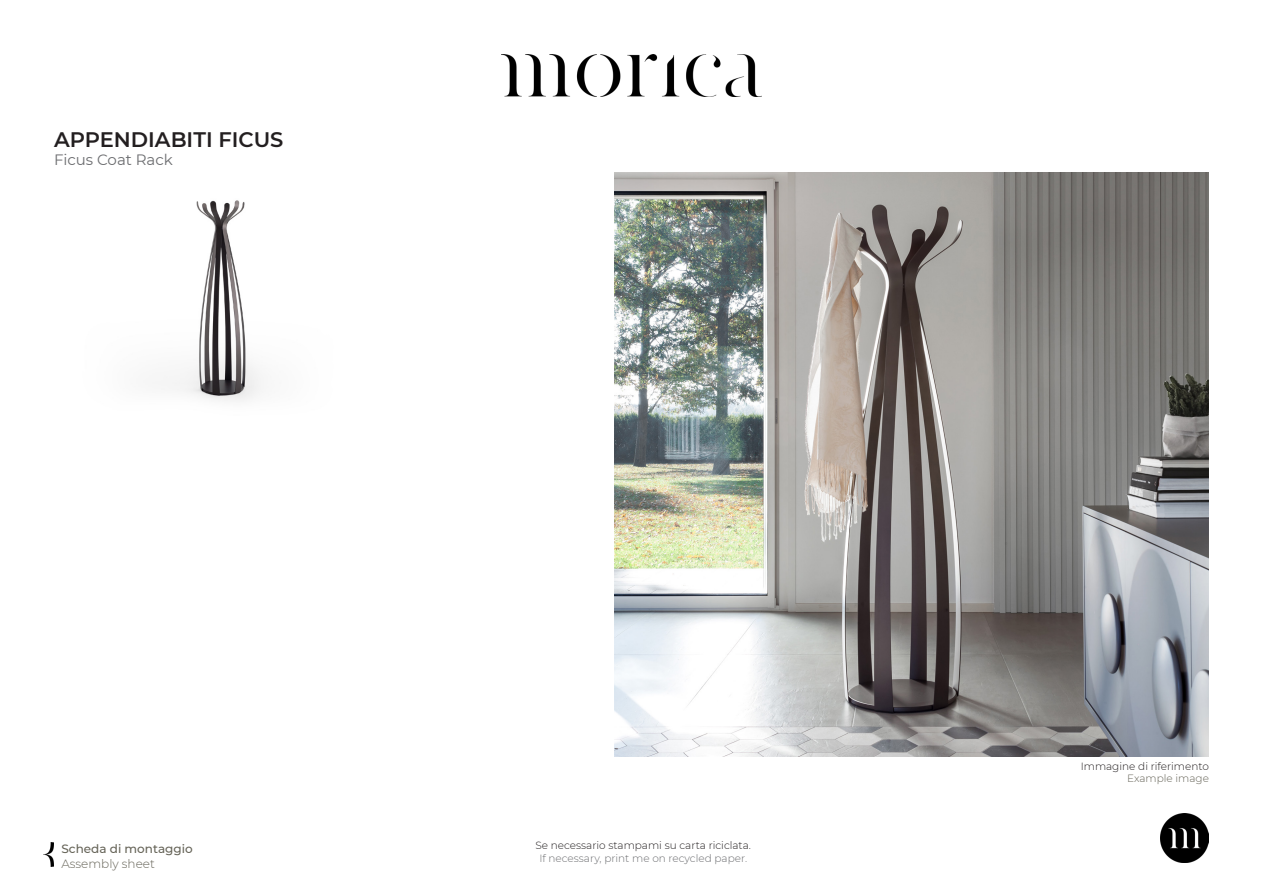
<style>
.page{position:relative;width:1263px;height:893px;background:#fff}
.page>*{position:absolute;margin:0;border:0;box-sizing:border-box;transform-origin:0 0}
.t1{font:600 21px "Montserrat";color:#231f20}
.t2{font:15px "Montserrat";color:#6c6d70}
.t3{font:500 12px "Montserrat";color:#656357}
.t4{font:300 12px "Montserrat";color:#656357}
.t5{font:300 10.5px "Montserrat";color:#231f20}
.t6{font:300 10.5px "Montserrat";color:#6c6d70}
.t7{font:300 10.5px "Montserrat";color:#656357}
</style>
<div class="page">
<img style="left:44px;top:843px;width:10px;height:24px">
<img style="left:1160px;top:814px;width:49px;height:48px">
<img style="left:502px;top:54px;width:259px;height:43px">
<img style="left:614px;top:172px;width:595px;height:585px">
<img style="left:166px;top:200px;width:95px;height:201px">
<p class="t1" style="left:54px;top:124px;width:231px">APPENDIABITI FICUS</p>
<p class="t2" style="left:54px;top:149px;width:120px">Ficus Coat Rack</p>
<p class="t3" style="left:61px;top:841px;width:133px">Scheda di montaggio</p>
<p class="t4" style="left:61px;top:855px;width:95px">Assembly sheet</p>
<p class="t5" style="left:535px;top:838px;width:217px">Se necessario stampami su carta riciclata.</p>
<p class="t6" style="left:539px;top:851px;width:209px">If necessary, print me on recycled paper.</p>
<p class="t5" style="left:1081px;top:759px;width:130px">Immagine di riferimento</p>
<p class="t7" style="left:1127px;top:771px;width:83px">Example image</p>
</div>
